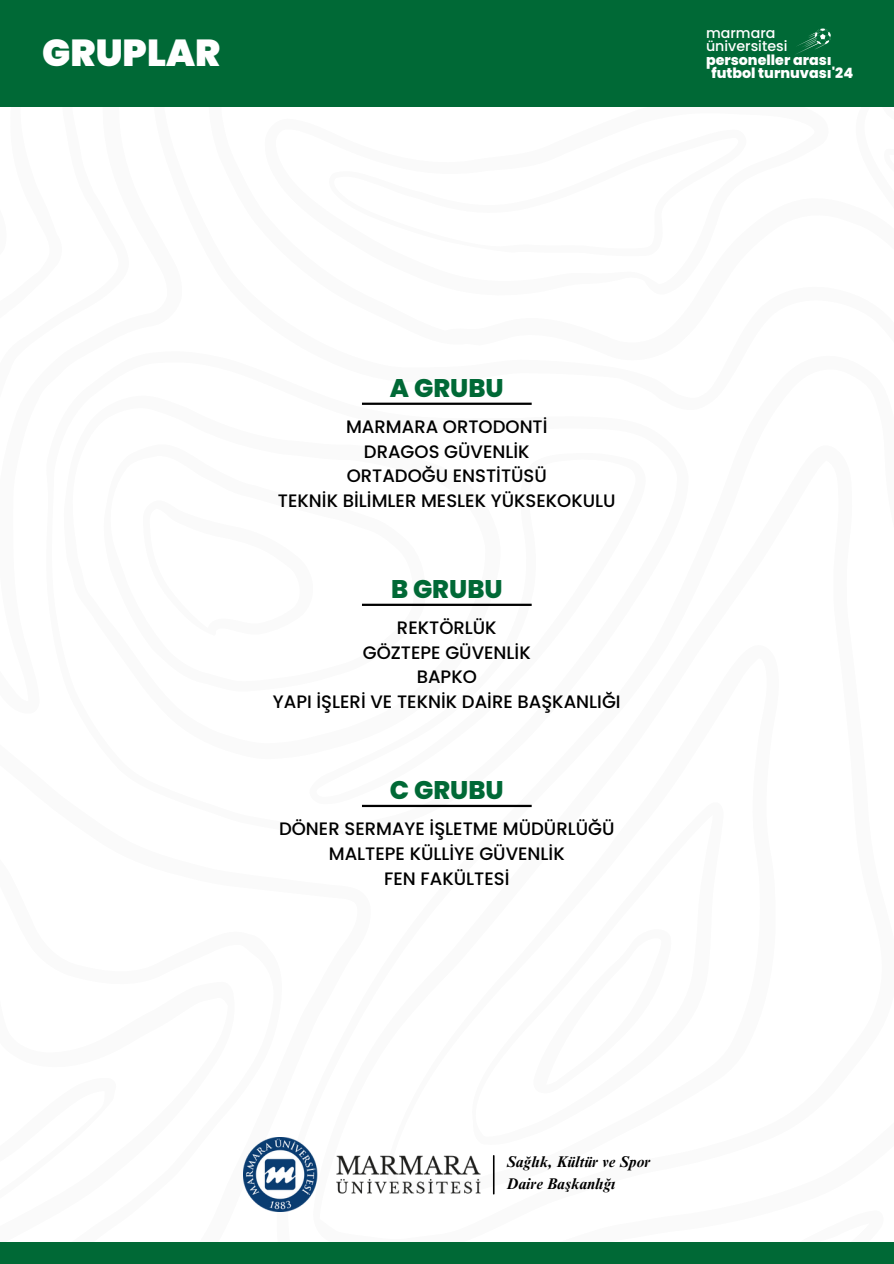
<style>
.page{position:relative;width:894px;height:1264px;background:#fff}
.page>*{position:absolute;margin:0;border:0;box-sizing:border-box;transform-origin:0 0}
.t1{font:900 37.5px "Poppins";color:#fff}
.t2{font:800 25.5px "Poppins";color:#006936}
.t3{font:500 18px/24.8px "Poppins";color:#000;text-align:center}
.t4{font:italic 700 15.45px/21.5px "Times NRMT Pro";color:#000}
.t5{font:800 14.25px/13.4px "Poppins";color:#fff}
.t6{font:500 14.25px "Poppins";color:#fff}
</style>
<div class="page">
<div style="left:0;top:0;width:893px;height:106px;background:#006936"></div>
<div style="left:0;top:1241px;width:893px;height:22px;background:#006936"></div>
<img style="left:243px;top:1137px;width:237px;height:74px">
<hr style="left:493px;top:1155px;width:1px;height:38px;background:#000">
<svg style="left:796px;top:28px;width:35px;height:26px"></svg>
<hr style="left:362px;top:402px;width:169px;height:3px;background:#000">
<hr style="left:362px;top:603px;width:169px;height:3px;background:#000">
<hr style="left:362px;top:804px;width:169px;height:3px;background:#000">
<p class="t1" style="left:42px;top:26px;width:179px">GRUPLAR</p>
<h1 class="t6" style="left:705px;top:23px;width:71px">marmara</h1>
<p class="t6" style="left:705px;top:36px;width:83px">üniversitesi</p>
<p class="t5" style="left:711px;top:53px;width:143px;text-indent:-5px">personeller arası futbol turnuvası'24</p>
<h2 class="t2" style="left:390px;top:370px;width:115px">A GRUBU</h2>
<p class="t3" style="left:278px;top:414px;width:339px">MARMARA ORTODONTİ<br>DRAGOS GÜVENLİK<br>ORTADOĞU ENSTİTÜSÜ<br>TEKNİK BİLİMLER MESLEK YÜKSEKOKULU</p>
<h3 class="t2" style="left:391px;top:571px;width:113px">B GRUBU</h3>
<h2 class="t3" style="left:273px;top:615px;width:349px">REKTÖRLÜK<br>GÖZTEPE GÜVENLİK<br>BAPKO<br>YAPI İŞLERİ VE TEKNİK DAİRE BAŞKANLIĞI</h2>
<h2 class="t2" style="left:390px;top:772px;width:115px">C GRUBU</h2>
<h3 class="t3" style="left:279px;top:816px;width:337px">DÖNER SERMAYE İŞLETME MÜDÜRLÜĞÜ<br>MALTEPE KÜLLİYE GÜVENLİK<br>FEN FAKÜLTESİ</h3>
<p class="t4" style="left:506px;top:1153px;width:145px">Sağlık, Kültür ve Spor<br>Daire Başkanlığı</p>
</div>
